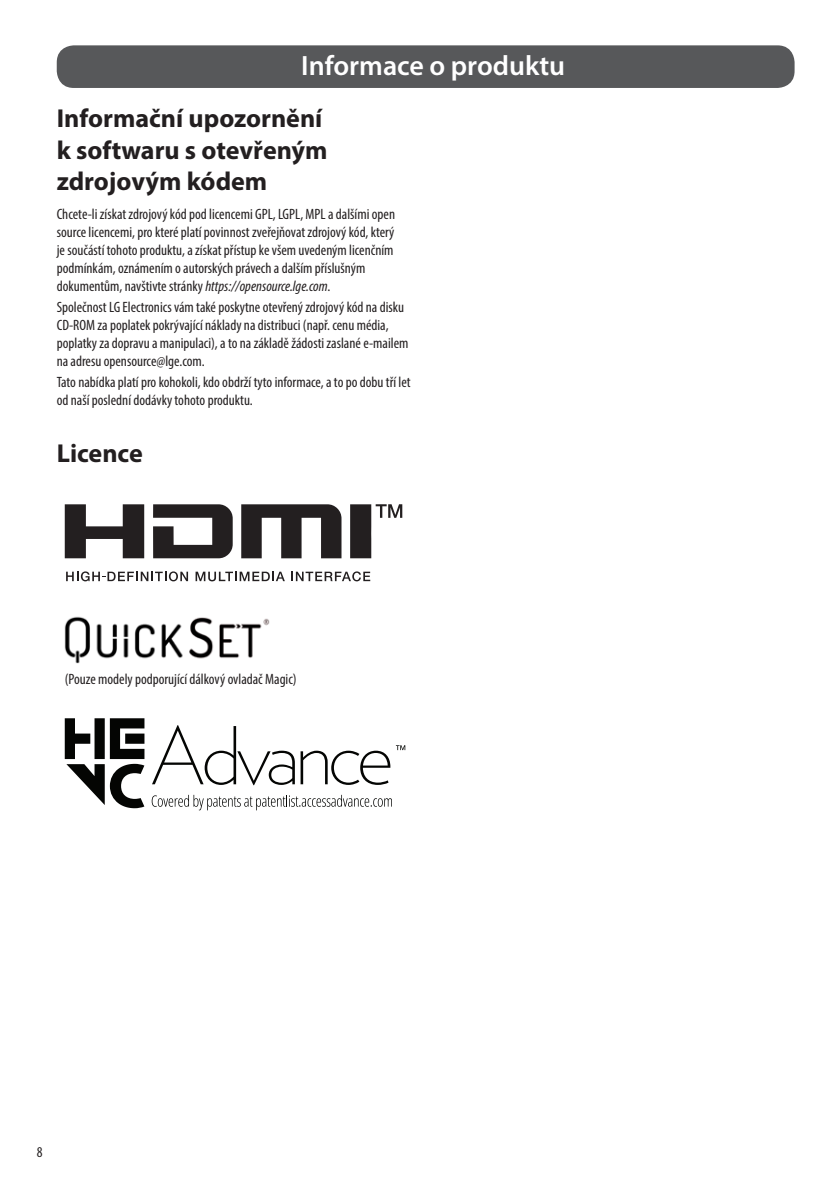
<style>
.page{position:relative;width:840px;height:1191px;background:#fff}
.page>*{position:absolute;margin:0;border:0;box-sizing:border-box;transform-origin:0 0}
.t1{font:600 28px "Myriad Pro";color:#fff}
.t2{font:700 26px/31.2px "Myriad Pro";color:#231f20}
.Page_Number_Left{font:condensed 15px/18px "Myriad Pro";color:#231f20}
.s1{font-style:italic}
</style>
<div class="page">
<div style="left:57px;top:45px;width:737px;height:43px;background:#57585a;border-radius:17px"></div>
<svg style="left:65px;top:504px;width:79px;height:54px"></svg>
<svg style="left:153px;top:504px;width:79px;height:54px"></svg>
<svg style="left:241px;top:504px;width:100px;height:54px"></svg>
<svg style="left:350px;top:504px;width:52px;height:54px"></svg>
<svg style="left:195px;top:571px;width:90px;height:10px"></svg>
<svg style="left:291px;top:571px;width:79px;height:10px"></svg>
<svg style="left:66px;top:571px;width:122px;height:10px"></svg>
<img style="left:65px;top:616px;width:204px;height:47px">
<svg style="left:65px;top:718px;width:79px;height:90px"></svg>
<svg style="left:152px;top:725px;width:253px;height:60px"></svg>
<svg style="left:152px;top:795px;width:240px;height:15px"></svg>
<p class="t1" style="left:301px;top:48px;width:265px">Informace o produktu</p>
<p class="t2" style="left:57px;top:102px;width:272px">Informační upozornění k softwaru s otevřeným zdrojovým kódem</p>
<p class="Page_Number_Left" style="left:57px;top:205px;width:339px">Chcete-li získat zdrojový kód pod licencemi GPL, LGPL, MPL a dalšími open source licencemi, pro které platí povinnost zveřejňovat zdrojový kód, který je součástí tohoto produktu, a získat přístup ke všem uvedeným licenčním podmínkám, oznámením o autorských právech a dalším příslušným dokumentům, navštivte stránky <span class="s1">https://opensource.lge.com</span>.</p>
<p class="Page_Number_Left" style="left:57px;top:298px;width:353px">Společnost LG Electronics vám také poskytne otevřený zdrojový kód na disku CD-ROM za poplatek pokrývající náklady na distribuci (např. cenu média, poplatky za dopravu a manipulaci), a to na základě žádosti zaslané e-mailem na adresu opensource@lge.com.</p>
<p class="Page_Number_Left" style="left:57px;top:373px;width:355px">Tato nabídka platí pro kohokoli, kdo obdrží tyto informace, a to po dobu tří let od naší poslední dodávky tohoto produktu.</p>
<p class="t2" style="left:57px;top:436px;width:87px">Licence</p>
<p class="Page_Number_Left" style="left:65px;top:670px;width:233px">(Pouze modely podporující dálkový ovladač Magic)</p>
<p class="Page_Number_Left" style="left:37px;top:1142px;width:7px">8</p>
</div>
